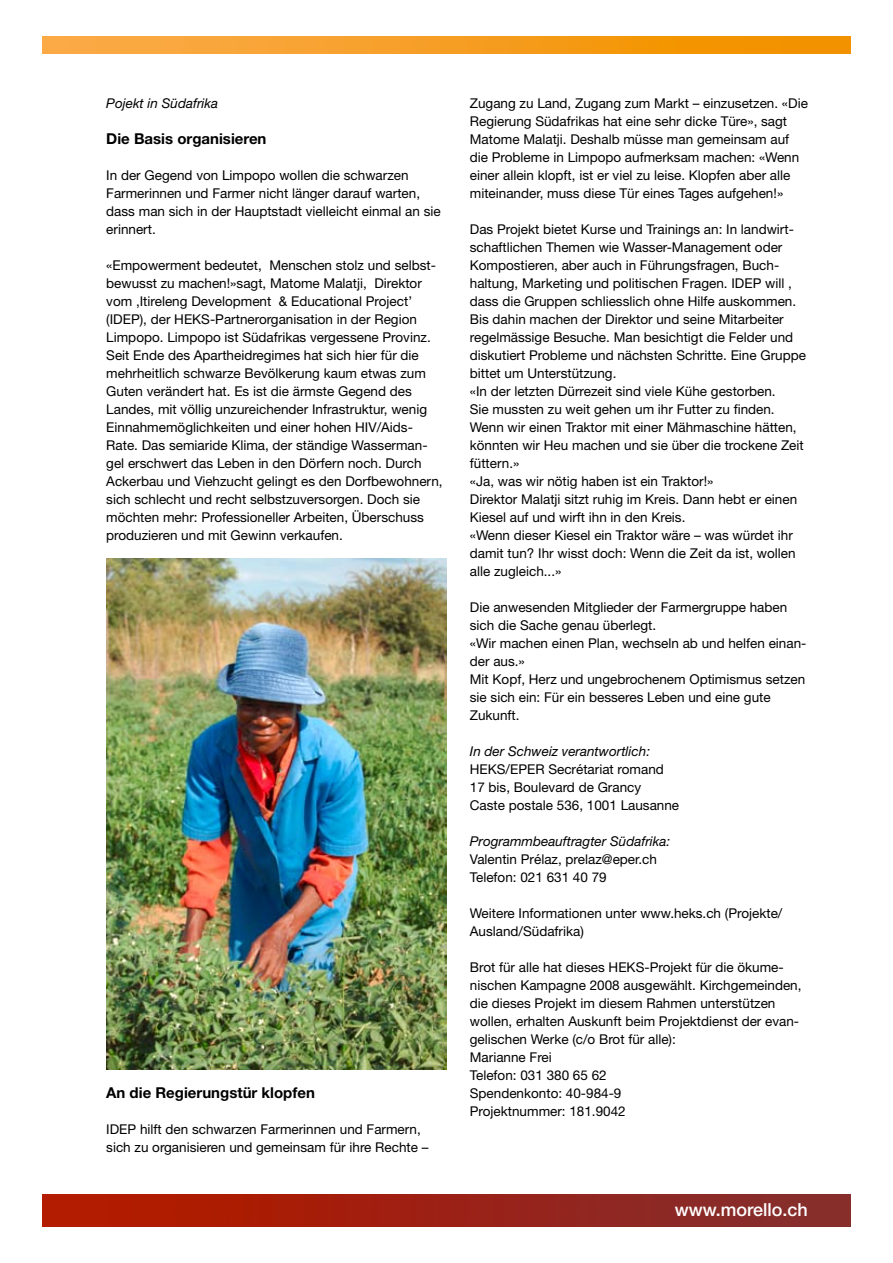
<style>
.page{position:relative;width:893px;height:1263px;background:#fff}
.page>*{position:absolute;margin:0;border:0;box-sizing:border-box;transform-origin:0 0}
.t1{font:500 18px "Helvetica Neue";color:#fff}
.t2{font:700 15px "Helvetica Neue";color:#000}
.t3{font:13.5px/18px "Helvetica Neue";color:#000}
.t4{font:italic 13.5px "Helvetica Neue";color:#000}
</style>
<div class="page">
<img style="left:43px;top:37px;width:807px;height:16px">
<img style="left:43px;top:1194px;width:807px;height:32px">
<img style="left:106px;top:558px;width:340px;height:511px">
<p class="t4" style="left:106px;top:95px;width:113px">Pojekt in Südafrika</p>
<p class="t2" style="left:106px;top:129px;width:162px">Die Basis organisieren</p>
<p class="t3" style="left:106px;top:166px;width:336px">In der Gegend von Limpopo wollen die schwarzen Farmerinnen und Farmer nicht länger darauf warten, dass man sich in der Hauptstadt vielleicht einmal an sie erinnert.</p>
<p class="t3" style="left:106px;top:256px;width:338px">«Empowerment bedeutet, Menschen stolz und selbst&shy;bewusst zu machen!»sagt, Matome Malatji, Direktor vom ‚Itireleng Development &amp; Educational Project’ (IDEP), der HEKS-Partnerorganisation in der Region Limpopo. Limpopo ist Südafrikas vergessene Provinz.<br>Seit Ende des Apartheidregimes hat sich hier für die mehrheitlich schwarze Bevölkerung kaum etwas zum Guten verändert hat. Es ist die ärmste Gegend des Landes, mit völlig unzureichender Infrastruktur, wenig Einnahmemöglichkeiten und einer hohen HIV/Aids-Rate. Das semiaride Klima, der ständige Wasserman&shy;gel erschwert das Leben in den Dörfern noch. Durch Ackerbau und Viehzucht gelingt es den Dorfbewohnern, sich schlecht und recht selbstzuversorgen. Doch sie möchten mehr: Professioneller Arbeiten, Überschuss produzieren und mit Gewinn verkaufen.</p>
<p class="t2" style="left:106px;top:1083px;width:210px">An die Regierungstür klopfen</p>
<p class="t3" style="left:106px;top:1120px;width:324px">IDEP hilft den schwarzen Farmerinnen und Farmern, sich zu organisieren und gemeinsam für ihre Rechte –</p>
<p class="t3" style="left:470px;top:94px;width:340px">Zugang zu Land, Zugang zum Markt – einzusetzen. «Die Regierung Südafrikas hat eine sehr dicke Türe», sagt Matome Malatji. Deshalb müsse man gemeinsam auf die Probleme in Limpopo aufmerksam machen: «Wenn einer allein klopft, ist er viel zu leise. Klopfen aber alle miteinander, muss diese Tür eines Tages aufgehen!»</p>
<p class="t3" style="left:470px;top:220px;width:338px">Das Projekt bietet Kurse und Trainings an: In landwirt&shy;schaftlichen Themen wie Wasser-Management oder Kompostieren, aber auch in Führungsfragen, Buch&shy;haltung, Marketing und politischen Fragen. IDEP will , dass die Gruppen schliesslich ohne Hilfe auskommen.<br>Bis dahin machen der Direktor und seine Mitarbeiter regelmässige Besuche. Man besichtigt die Felder und diskutiert Probleme und nächsten Schritte. Eine Gruppe bittet um Unterstützung.<br>«In der letzten Dürrezeit sind viele Kühe gestorben.<br>Sie mussten zu weit gehen um ihr Futter zu finden.<br>Wenn wir einen Traktor mit einer Mähmaschine hätten, könnten wir Heu machen und sie über die trockene Zeit füttern.»<br>«Ja, was wir nötig haben ist ein Traktor!»<br>Direktor Malatji sitzt ruhig im Kreis. Dann hebt er einen Kiesel auf und wirft ihn in den Kreis.<br>«Wenn dieser Kiesel ein Traktor wäre – was würdet ihr damit tun? Ihr wisst doch: Wenn die Zeit da ist, wollen alle zugleich...»</p>
<p class="t3" style="left:470px;top:598px;width:338px">Die anwesenden Mitglieder der Farmergruppe haben sich die Sache genau überlegt.<br>«Wir machen einen Plan, wechseln ab und helfen einan&shy;der aus.»<br>Mit Kopf, Herz und ungebrochenem Optimismus setzen sie sich ein: Für ein besseres Leben und eine gute Zukunft.</p>
<p class="t4" style="left:470px;top:743px;width:182px">In der Schweiz verantwortlich:</p>
<p class="t3" style="left:470px;top:760px;width:211px">HEKS/EPER Secrétariat romand<br>17 bis, Boulevard de Grancy<br>Caste postale 536, 1001 Lausanne</p>
<p class="t4" style="left:470px;top:833px;width:202px">Programmbeauftragter Südafrika:</p>
<p class="t3" style="left:470px;top:850px;width:189px">Valentin Prélaz, prelaz@eper.ch<br>Telefon: 021 631 40 79</p>
<p class="t3" style="left:470px;top:904px;width:314px">Weitere Informationen unter www.heks.ch (Projekte/<br>Ausland/Südafrika)</p>
<p class="t3" style="left:470px;top:958px;width:333px">Brot für alle hat dieses HEKS-Projekt für die ökume&shy;nischen Kampagne 2008 ausgewählt. Kirchgemeinden, die dieses Projekt im diesem Rahmen unterstützen wollen, erhalten Auskunft beim Projektdienst der evan&shy;gelischen Werke (c/o Brot für alle):<br>Marianne Frei<br>Telefon: 031 380 65 62<br>Spendenkonto: 40-984-9<br>Projektnummer: 181.9042</p>
<h1 class="t1" style="left:675px;top:1199px;width:135px">www.morello.ch</h1>
</div>
